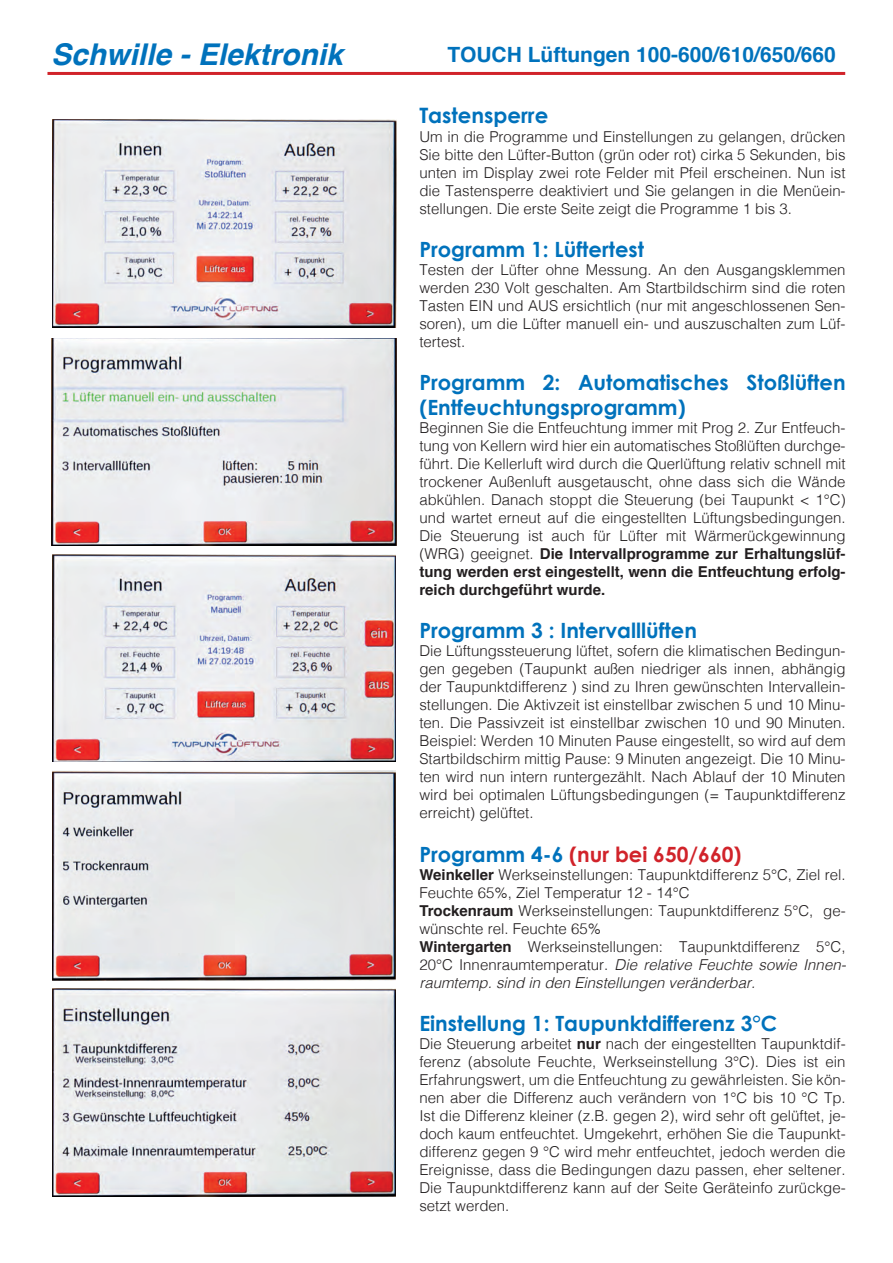
<style>
.page{position:relative;width:893px;height:1263px;background:#fff}
.page>*{position:absolute;margin:0;border:0;box-sizing:border-box;transform-origin:0 0}
.t1{font:italic 700 30px "Helvetica";color:#0072bc}
.t2{font:700 21.15px "Century Gothic";color:#0072bc}
.t3{font:700 21px/25.2px "Century Gothic";color:#0072bc}
.t4{font:700 21px "Helvetica";color:#0072bc}
.t5{font:700 21px "Century Gothic";color:#d1232a}
.t6{font:300 15px/18px "Helvetica";color:#231f20;text-align:justify}
.t7{font:italic 300 15px/18px "Helvetica";color:#231f20;text-align:justify}
.s1{font-weight:700}
.s2{color:#0072bc}
.s3{font-weight:700;font-style:normal}
.s4{font-style:normal}
</style>
<div class="page">
<hr style="left:47px;top:72px;width:798px;height:3px;background:#d1232a">
<img style="left:52px;top:338px;width:344px;height:207px">
<img style="left:52px;top:771px;width:344px;height:209px">
<img style="left:52px;top:989px;width:344px;height:207px">
<img style="left:52px;top:555px;width:344px;height:206px">
<img style="left:52px;top:119px;width:344px;height:208px">
<h1 class="t1" style="left:51px;top:29px;width:293px">Schwille - Elektronik</h1>
<h3 class="t4" style="left:448px;top:38px;width:390px">TOUCH Lüftungen 100-600/610/650/660</h3>
<p class="t2" style="left:419px;top:102px;width:130px">Tastensperre</p>
<p class="t6" style="left:419px;top:126px;width:428px">Um in die Programme und Einstellungen zu gelangen, drücken Sie bitte den Lüfter-Button (grün oder rot) cirka 5 Sekunden, bis unten im Display zwei rote Felder mit Pfeil erscheinen. Nun ist die Tastensperre deaktiviert und Sie gelangen in die Menüein&shy;stellungen. Die erste Seite zeigt die Programme 1 bis 3.</p>
<p class="t3" style="left:419px;top:236px;width:226px">Programm 1: Lüftertest</p>
<p class="t6" style="left:419px;top:259px;width:428px">Testen der Lüfter ohne Messung. An den Ausgangsklemmen werden 230 Volt geschalten. Am Startbildschirm sind die roten Tasten EIN und AUS ersichtlich (nur mit angeschlossenen Sen&shy;soren), um die Lüfter manuell ein- und auszuschalten zum Lüf&shy;tertest.</p>
<p class="t3" style="left:419px;top:369px;width:428px">Programm 2: Automatisches Stoßlüften (Entfeuchtungsprogramm)</p>
<p class="t6" style="left:419px;top:418px;width:428px">Beginnen Sie die Entfeuchtung immer mit Prog 2. Zur Entfeuch&shy;tung von Kellern wird hier ein automatisches Stoßlüften durchge&shy;führt. Die Kellerluft wird durch die Querlüftung relativ schnell mit trockener Außenluft ausgetauscht, ohne dass sich die Wände abkühlen. Danach stoppt die Steuerung (bei Taupunkt &lt; 1°C) und wartet erneut auf die eingestellten Lüftungsbedingungen.<br>Die Steuerung ist auch für Lüfter mit Wärmerückgewinnung (WRG) geeignet. <span class="s1">Die Intervallprogramme zur Erhaltungslüf&shy;tung werden erst eingestellt, wenn die Entfeuchtung erfolg&shy;reich durchgeführt wurde.</span></p>
<p class="t3" style="left:419px;top:618px;width:279px">Programm 3 : Intervalllüften</p>
<p class="t6" style="left:419px;top:641px;width:428px">Die Lüftungssteuerung lüftet, sofern die klimatischen Bedingun&shy;gen gegeben (Taupunkt außen niedriger als innen, abhängig der Taupunktdifferenz ) sind zu Ihren gewünschten Intervallein&shy;stellungen. Die Aktivzeit ist einstellbar zwischen 5 und 10 Minu&shy;ten. Die Passivzeit ist einstellbar zwischen 10 und 90 Minuten.<br>Beispiel: Werden 10 Minuten Pause eingestellt, so wird auf dem Startbildschirm mittig Pause: 9 Minuten angezeigt. Die 10 Minu&shy;ten wird nun intern runtergezählt. Nach Ablauf der 10 Minuten wird bei optimalen Lüftungsbedingungen (= Taupunktdifferenz erreicht) gelüftet.</p>
<p class="t5" style="left:419px;top:841px;width:324px"><span class="s2">Programm 4-6</span> (nur bei 650/660)</p>
<p class="t6" style="left:419px;top:864px;width:428px"><span class="s1">Weinkeller</span> Werkseinstellungen: Taupunktdifferenz 5°C, Ziel rel.<br>Feuchte 65%, Ziel Temperatur 12 - 14°C</p>
<p class="t6" style="left:419px;top:900px;width:428px"><span class="s1">Trockenraum</span> Werkseinstellungen: Taupunktdifferenz 5°C, ge&shy;wünschte rel. Feuchte 65%</p>
<p class="t7" style="left:419px;top:936px;width:428px"><span class="s3">Wintergarten</span> <span class="s4">Werkseinstellungen: Taupunktdifferenz 5°C, 20°C Innenraumtemperatur.</span> Die relative Feuchte sowie Innen&shy;raumtemp. sind in den Einstellungen veränderbar.</p>
<p class="t3" style="left:419px;top:1010px;width:359px">Einstellung 1: Taupunktdifferenz 3°C</p>
<p class="t6" style="left:419px;top:1033px;width:428px">Die Steuerung arbeitet <span class="s1">nur</span> nach der eingestellten Taupunktdif&shy;ferenz (absolute Feuchte, Werkseinstellung 3°C). Dies ist ein Erfahrungswert, um die Entfeuchtung zu gewährleisten. Sie kön&shy;nen aber die Differenz auch verändern von 1°C bis 10 °C Tp.<br>Ist die Differenz kleiner (z.B. gegen 2), wird sehr oft gelüftet, je&shy;doch kaum entfeuchtet. Umgekehrt, erhöhen Sie die Taupunkt&shy;differenz gegen 9 °C wird mehr entfeuchtet, jedoch werden die Ereignisse, dass die Bedingungen dazu passen, eher seltener.<br>Die Taupunktdifferenz kann auf der Seite Geräteinfo zurückge&shy;setzt werden.</p>
</div>
